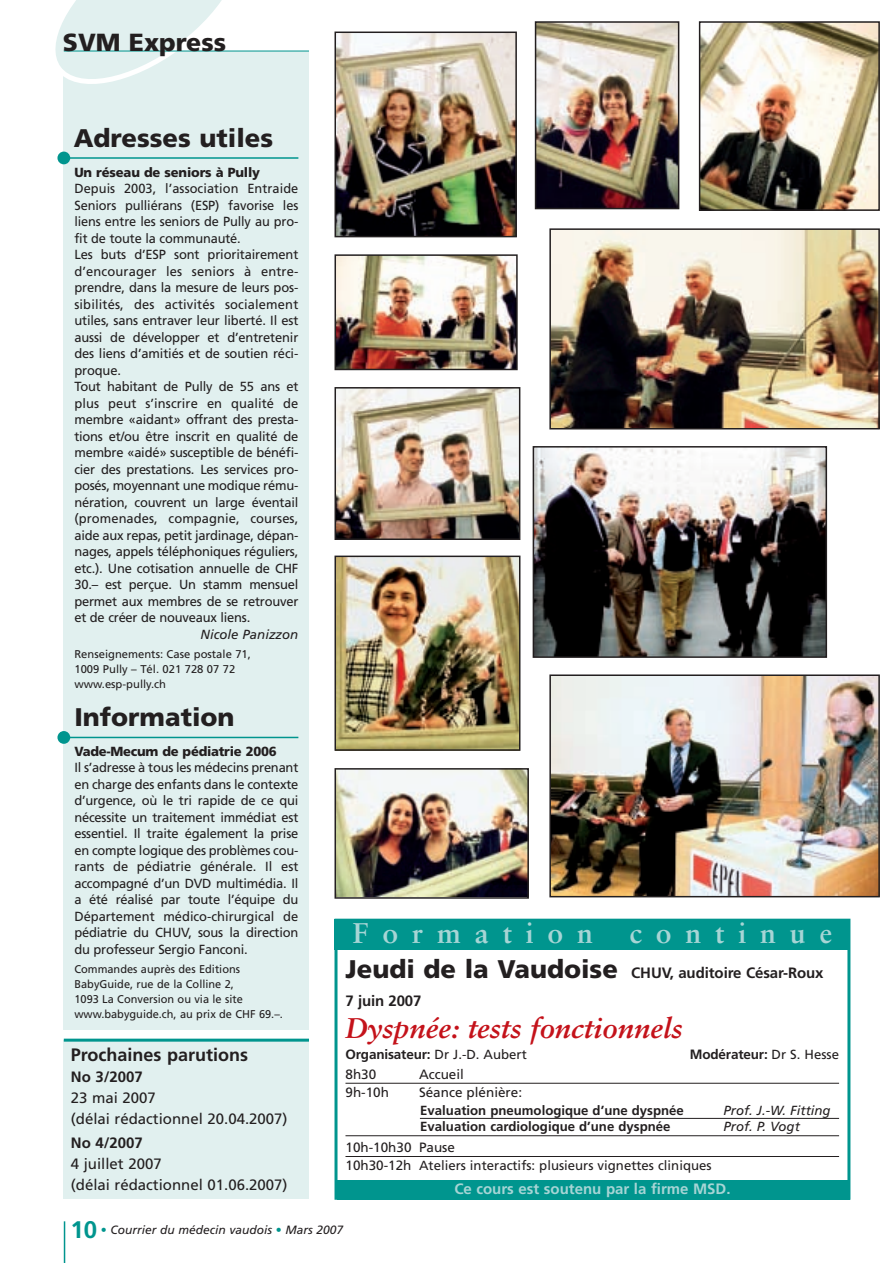
<style>
.page{position:relative;width:893px;height:1263px;background:#fff}
.page>*{position:absolute;margin:0;border:0;box-sizing:border-box;transform-origin:0 0}
.t1{font:italic 700 28.5px "Sabon";color:#c4121a}
.t2{font:700 28.5px "Sabon";letter-spacing:.485em;color:#a7d5d5}
.t3{font:900 25.5px "Frutiger";color:#231f20}
.t4{font:900 24.75px "Frutiger";color:#231f20}
.t5{font:700 18px "Frutiger";color:#231f20}
.t6{font:15px/21px "Frutiger";color:#231f20}
.t7{font:700 15px/27.9px "Frutiger";letter-spacing:-.005em;color:#231f20}
.t8{font:700 15px "Frutiger";color:#a7d5d5}
.t9{font:700 13.5px "Frutiger";letter-spacing:-.01em;color:#231f20}
.t10{font:13.5px "Frutiger";color:#231f20}
.t11{font:13.2px/16.5px "Frutiger";letter-spacing:-.01em;color:#231f20}
.t12{font:700 13.2px "Frutiger";color:#231f20}
.t13{font:900 13.2px "Frutiger";letter-spacing:-.015em;color:#231f20}
.t14{font:italic 13.2px "Frutiger";color:#231f20}
.t15{font:italic 12px "Frutiger";color:#231f20}
.t16{font:11.25px/15px "Frutiger";color:#231f20}
.s1{font-weight:900;font-size:25.5px}
.s2{font-weight:400;font-size:13.2px}
.s3{font-size:13.5px}
.s4{font-weight:700;font-style:normal;font-size:24px;color:#00958e}
.s5{font-weight:700;font-style:normal;color:#00958e}
</style>
<div class="page">
<hr style="left:64px;top:1221px;width:1px;height:42px;background:#00958e">
<div style="left:64px;top:51px;width:245px;height:979px;background:#e1f0ef"></div>
<div style="left:57px;top:152px;width:13px;height:12px;background:#00958e;border-radius:50%"></div>
<hr style="left:59px;top:157px;width:239px;height:2px;background:#00958e">
<div style="left:57px;top:731px;width:13px;height:13px;background:#00958e;border-radius:50%"></div>
<hr style="left:59px;top:737px;width:239px;height:1px;background:#00958e">
<svg style="left:55px;top:0;width:190px;height:83px"></svg>
<hr style="left:64px;top:51px;width:245px;height:1px;background:#00958e">
<div style="left:64px;top:1040px;width:245px;height:159px;background:#e1f0ef"></div>
<hr style="left:64px;top:1039px;width:245px;height:3px;background:#00958e">
<div style="left:337px;top:1180px;width:513px;height:19px;background:#00958e"></div>
<div style="left:334px;top:919px;width:516px;height:31px;background:#00958e"></div>
<hr style="left:345px;top:1083px;width:494px;height:1px;background:#231f20">
<hr style="left:420px;top:1118px;width:419px;height:1px;background:#231f20">
<hr style="left:345px;top:1135px;width:494px;height:1px;background:#231f20">
<hr style="left:345px;top:1156px;width:494px;height:1px;background:#231f20">
<img style="left:552px;top:231px;width:325px;height:195px">
<div style="left:549px;top:228px;width:331px;height:201px;border:2px solid #231f20"></div>
<img style="left:337px;top:257px;width:178px;height:110px">
<div style="left:334px;top:254px;width:184px;height:116px;border:2px solid #231f20"></div>
<img style="left:337px;top:390px;width:180px;height:147px">
<div style="left:334px;top:387px;width:186px;height:153px;border:2px solid #231f20"></div>
<img style="left:337px;top:559px;width:180px;height:189px">
<div style="left:334px;top:556px;width:186px;height:195px;border:2px solid #231f20"></div>
<img style="left:552px;top:677px;width:325px;height:217px">
<div style="left:549px;top:674px;width:331px;height:223px;border:2px solid #231f20"></div>
<img style="left:337px;top:771px;width:189px;height:125px">
<div style="left:334px;top:768px;width:195px;height:131px;border:2px solid #231f20"></div>
<img style="left:536px;top:449px;width:288px;height:206px">
<div style="left:533px;top:446px;width:294px;height:212px;border:2px solid #231f20"></div>
<img style="left:337px;top:35px;width:177px;height:199px">
<div style="left:334px;top:32px;width:183px;height:205px;border:2px solid #231f20"></div>
<img style="left:538px;top:24px;width:138px;height:182px">
<div style="left:535px;top:21px;width:144px;height:188px;border:2px solid #231f20"></div>
<img style="left:702px;top:24px;width:175px;height:184px">
<div style="left:699px;top:21px;width:181px;height:190px;border:2px solid #231f20"></div>
<h3 class="t4" style="left:63px;top:32px;width:165px">SVM Express</h3>
<h2 class="t3" style="left:74px;top:128px;width:201px">Adresses utiles</h2>
<p class="t13" style="left:74px;top:167px;width:187px">Un réseau de seniors à Pully</p>
<p class="t11" style="left:74px;top:181px;width:225px">Depuis 2003, l’association Entraide Seniors pulliérans (ESP) favorise les liens entre les seniors de Pully au pro&shy;fit de toute la communauté.<br>Les buts d’ESP sont prioritairement d’encourager les seniors à entre&shy;prendre, dans la mesure de leurs pos&shy;sibilités, des activités socialement utiles, sans entraver leur liberté. Il est aussi de développer et d’entretenir des liens d’amitiés et de soutien réci&shy;proque.<br>Tout habitant de Pully de 55 ans et plus peut s’inscrire en qualité de membre «aidant» offrant des presta&shy;tions et/ou être inscrit en qualité de membre «aidé» susceptible de bénéfi&shy;cier des prestations. Les services pro&shy;posés, moyennant une modique rému&shy;nération, couvrent un large éventail (promenades, compagnie, courses, aide aux repas, petit jardinage, dépan&shy;nages, appels téléphoniques réguliers, etc.). Une cotisation annuelle de CHF 30.– est perçue. Un stamm mensuel permet aux membres de se retrouver et de créer de nouveaux liens.</p>
<p class="t14" style="left:200px;top:629px;width:99px">Nicole Panizzon</p>
<p class="t16" style="left:74px;top:647px;width:178px">Renseignements: Case postale 71,<br>1009 Pully – Tél. 021 728 07 72 www.esp-pully.ch</p>
<h2 class="t3" style="left:74px;top:707px;width:162px">Information</h2>
<p class="t13" style="left:74px;top:746px;width:204px">Vade-Mecum de pédiatrie 2006</p>
<p class="t11" style="left:74px;top:760px;width:225px;text-align:justify">Il s’adresse à tous les médecins prenant en charge des enfants dans le contexte d’urgence, où le tri rapide de ce qui nécessite un traitement immédiat est essentiel. Il traite également la prise en compte logique des problèmes cou&shy;rants de pédiatrie générale. Il est accompagné d’un DVD multimédia. Il a été réalisé par toute l’équipe du Département médico-chirurgical de pédiatrie du CHUV, sous la direction du professeur Sergio Fanconi.</p>
<p class="t16" style="left:74px;top:962px;width:210px">Commandes auprès des Editions BabyGuide, rue de la Colline 2,<br>1093 La Conversion ou via le site www.babyguide.ch, au prix de CHF 69.–.</p>
<h3 class="t5" style="left:71px;top:1048px;width:179px">Prochaines parutions</h3>
<p class="t7" style="left:71px;top:1064px;width:74px">No 3/2007</p>
<p class="t6" style="left:71px;top:1089px;width:218px">23 mai 2007<br>(délai rédactionnel 20.04.2007)</p>
<p class="t7" style="left:71px;top:1130px;width:74px">No 4/2007</p>
<p class="t6" style="left:71px;top:1155px;width:218px">4 juillet 2007<br>(délai rédactionnel 01.06.2007)</p>
<h1 class="t2" style="left:353px;top:922px;width:242px">Formation</h1>
<h1 class="t2" style="left:629px;top:922px;width:204px">continue</h1>
<p class="t7" style="left:345px;top:960px;width:480px"><span class="s1">Jeudi de la Vaudoise</span> CHUV, auditoire César-Roux<br>7 juin 2007</p>
<h1 class="t1" style="left:345px;top:1016px;width:339px">Dyspnée: tests fonctionnels</h1>
<p class="t9" style="left:345px;top:1049px;width:183px">Organisateur: <span class="s2">Dr J.-D. Aubert</span></p>
<p class="t9" style="left:690px;top:1049px;width:151px">Modérateur: <span class="s2">Dr S. Hesse</span></p>
<p class="t10" style="left:345px;top:1068px;width:32px">8h30</p>
<p class="t10" style="left:419px;top:1068px;width:46px">Accueil</p>
<p class="t10" style="left:345px;top:1086px;width:45px">9h-10h</p>
<p class="t10" style="left:419px;top:1086px;width:105px">Séance plénière:</p>
<p class="t12" style="left:420px;top:1105px;width:265px">Evaluation pneumologique d’une dyspnée</p>
<p class="t14" style="left:723px;top:1105px;width:109px">Prof. J.-W. Fitting</p>
<p class="t12" style="left:420px;top:1121px;width:252px">Evaluation cardiologique d’une dyspnée</p>
<p class="t14" style="left:723px;top:1121px;width:78px">Prof. P. Vogt</p>
<p class="t10" style="left:345px;top:1142px;width:111px">10h-10h30 Pause</p>
<p class="t11" style="left:345px;top:1158px;width:368px"><span class="s3">10h30-12h</span> Ateliers interactifs: plusieurs vignettes cliniques</p>
<p class="t8" style="left:454px;top:1182px;width:278px">Ce cours est soutenu par la firme MSD.</p>
<p class="t15" style="left:70px;top:1225px;width:274px"><span class="s4">10</span> <span class="s5">•</span> Courrier du médecin vaudois <span class="s5">•</span> Mars 2007</p>
</div>
